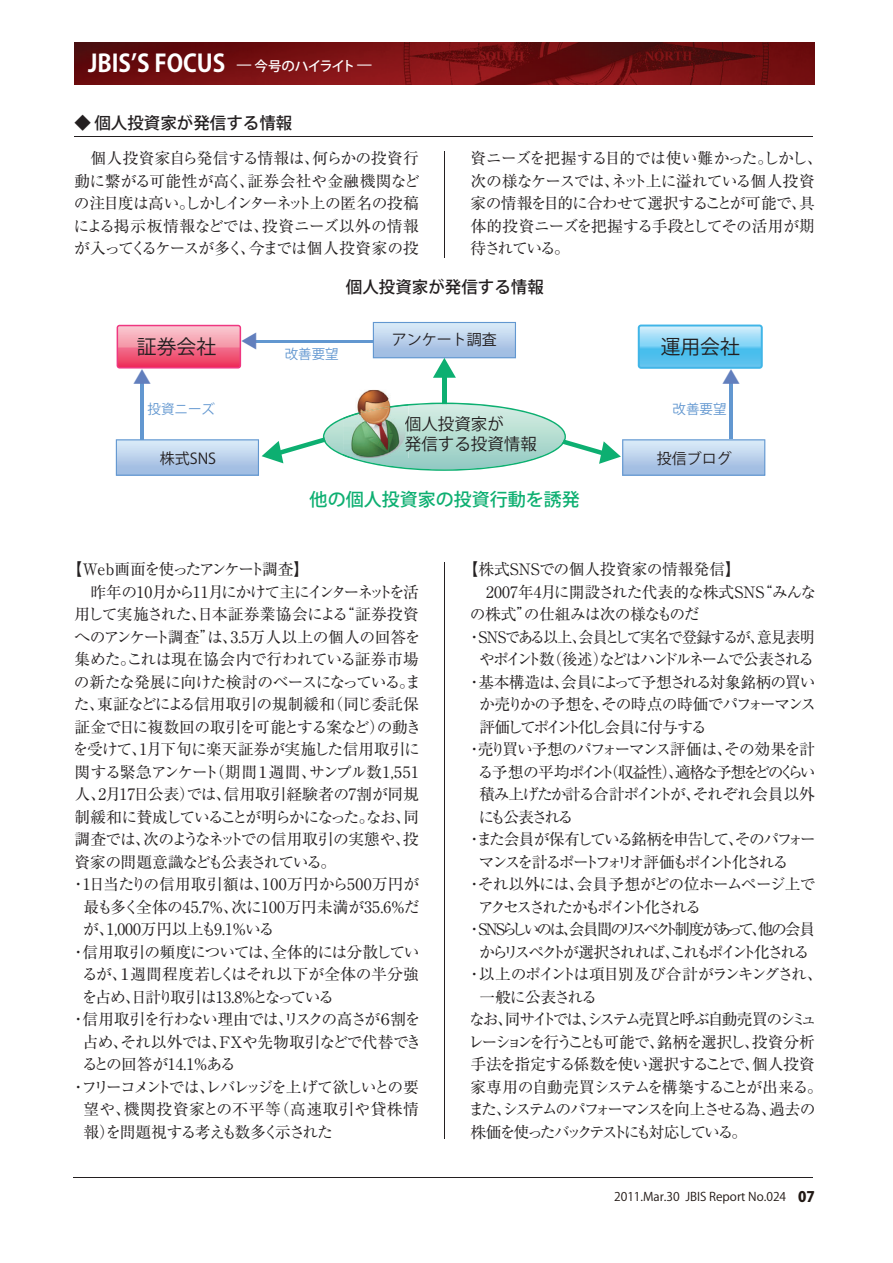
<style>
.page{position:relative;width:893px;height:1263px;background:#fff}
.page>*{position:absolute;margin:0;border:0;box-sizing:border-box;transform-origin:0 0}
.t1{font:24px "Koz Go Pro Bold 90 pv RKSJ H";color:#fff;scale:.95 1}
.t2{font:19.8px "Koz Go Pro Regular 90 pv RKSJ H";color:#231f20}
.t3{font:18px "Koz Go Pro Medium 90 pv RKSJ H";color:#0daf71}
.t4{font:18px "Koz Go Pro Medium 90 pv RKSJ H";color:#627fbd}
.t5{font:16.5px "Koz Go Pro Medium 90 pv RKSJ H";color:#231f20}
.t6{font:16.5px/19.5px "Koz Go Pro Regular 90 pv RKSJ H";color:#231f20}
.t7{font:15.75px/22.5px "Ryumin Pro Regular 90 pv RKSJ H";letter-spacing:-.075em;color:#231f20;text-align:justify}
.t8{font:15.75px/22.5px "Ryumin Pro Regular 90 pv RKSJ H";letter-spacing:-.055em;color:#231f20}
.t9{font:15.75px "Ryumin Pro Regular 90 pv RKSJ H";letter-spacing:-.04em;color:#231f20}
.t10{font:15.75px "Ryumin Pro Regular 90 pv RKSJ H";letter-spacing:-.135em;color:#231f20}
.t11{font:15.75px "Ryumin Pro Regular 90 pv RKSJ H";letter-spacing:-.035em;color:#231f20}
.t12{font:15.75px "Ryumin Pro Regular 90 pv RKSJ H";letter-spacing:-.175em;color:#231f20}
.t13{font:15.75px "Ryumin Pro Regular 90 pv RKSJ H";letter-spacing:-.025em;color:#231f20}
.t14{font:15.75px "Ryumin Pro Regular 90 pv RKSJ H";letter-spacing:-.1em;color:#231f20}
.t15{font:15.75px "Ryumin Pro Regular 90 pv RKSJ H";color:#231f20}
.t16{font:15.75px "Ryumin Pro Regular 90 pv RKSJ H";letter-spacing:-.02em;color:#231f20}
.t17{font:15.75px "Ryumin Pro Regular 90 pv RKSJ H";letter-spacing:-.185em;color:#231f20}
.t18{font:15.75px "Ryumin Pro Regular 90 pv RKSJ H";letter-spacing:-.005em;color:#231f20}
.t19{font:15.75px "Ryumin Pro Regular 90 pv RKSJ H";letter-spacing:-.17em;color:#231f20}
.t20{font:15.75px "Ryumin Pro Regular 90 pv RKSJ H";letter-spacing:.01em;color:#231f20}
.t21{font:15.75px "Ryumin Pro Regular 90 pv RKSJ H";letter-spacing:.005em;color:#231f20}
.t22{font:15.75px "Ryumin Pro Regular 90 pv RKSJ H";letter-spacing:-.145em;color:#231f20}
.t23{font:15.75px "Ryumin Pro Regular 90 pv RKSJ H";letter-spacing:-.155em;color:#231f20}
.t24{font:15.75px "Ryumin Pro Regular 90 pv RKSJ H";letter-spacing:-.01em;color:#231f20}
.t25{font:15.75px "Ryumin Pro Regular 90 pv RKSJ H";letter-spacing:-.13em;color:#231f20}
.t26{font:15.75px "Ryumin Pro Regular 90 pv RKSJ H";letter-spacing:-.115em;color:#231f20}
.t27{font:15.75px "Ryumin Pro Regular 90 pv RKSJ H";letter-spacing:-.095em;color:#231f20}
.t28{font:15.75px "Ryumin Pro Regular 90 pv RKSJ H";letter-spacing:-.18em;color:#231f20}
.t29{font:15.75px "Ryumin Pro Regular 90 pv RKSJ H";letter-spacing:-.05em;color:#231f20}
.t30{font:15.75px "Ryumin Pro Regular 90 pv RKSJ H";letter-spacing:.04em;color:#231f20}
.t31{font:15.75px "Ryumin Pro Regular 90 pv RKSJ H";letter-spacing:-.125em;color:#231f20}
.t32{font:15.75px "Ryumin Pro Regular 90 pv RKSJ H";letter-spacing:-.105em;color:#231f20}
.t33{font:15.75px "Ryumin Pro Regular 90 pv RKSJ H";letter-spacing:-.15em;color:#231f20}
.t34{font:15px "Koz Go Pro Regular 90 pv RKSJ H";color:#231f20}
.t35{font:13.5px "Koz Go Pro Regular 90 pv RKSJ H";color:#6297d0}
.t36{font:12px "Koz Go Pro Regular 90 pv RKSJ H";color:#211814}
.s1{font-family:"Koz Go Pro Medium 90 pv RKSJ H";font-size:13.5px}
.s2{font-family:"Koz Go Pro Heavy 90 pv RKSJ H";font-size:14.4px}
</style>
<div class="page">
<hr style="left:730px;top:382px;width:3px;height:58px;background:#6297d0">
<hr style="left:442px;top:372px;width:4px;height:35px;background:#0daf71">
<svg style="left:373px;top:322px;width:143px;height:56px"></svg>
<svg style="left:638px;top:325px;width:125px;height:44px"></svg>
<img style="left:75px;top:42px;width:739px;height:43px">
<hr style="left:73px;top:1177px;width:740px;height:1px;background:#231f20">
<hr style="left:445px;top:563px;width:1px;height:576px;background:#231f20">
<hr style="left:445px;top:152px;width:1px;height:106px;background:#231f20">
<hr style="left:75px;top:136px;width:738px;height:1px;background:#231f20">
<svg style="left:116px;top:403px;width:649px;height:73px"></svg>
<svg style="left:117px;top:325px;width:124px;height:44px"></svg>
<img style="left:343px;top:390px;width:65px;height:14px">
<img style="left:343px;top:404px;width:65px;height:54px">
<img style="left:405px;top:416px;width:3px;height:16px">
<img style="left:405px;top:436px;width:3px;height:15px">
<hr style="left:254px;top:340px;width:119px;height:3px;background:#6297d0">
<hr style="left:141px;top:382px;width:3px;height:58px;background:#6297d0">
<h1 class="t1" style="left:88px;top:54px;width:301px">JBISʼS FOCUS <span class="s1">̶ 今号のハイライト̶</span></h1>
<p class="t5" style="left:75px;top:116px;width:219px">◆ 個人投資家が発信する情報</p>
<p class="t7" style="left:73px;top:149px;width:347px">　個人投資家自ら発信する情報は、何らかの投資行動に繋がる可能性が高く、証券会社や金融機関などの注目度は高い。しかしインターネット上の匿名の投稿による掲示板情報などでは、投資ニーズ以外の情報が入ってくるケースが多く、今までは個人投資家の投</p>
<p class="t8" style="left:470px;top:149px;width:354px">資ニーズを把握する目的では使い難かった。しかし、次の様なケースでは、ネット上に溢れている個人投資家の情報を目的に合わせて選択することが可能で、具体的投資ニーズを把握する手段としてその活用が期待されている。</p>
<p class="t5" style="left:346px;top:281px;width:200px">個人投資家が発信する情報</p>
<p class="t34" style="left:392px;top:334px;width:106px">アンケート調査</p>
<p class="t4" style="left:243px;top:350px;width:19px;rotate:-90deg">▲</p>
<p class="t2" style="left:137px;top:339px;width:81px">証券会社</p>
<p class="t2" style="left:661px;top:339px;width:81px">運用会社</p>
<p class="t4" style="left:722px;top:371px;width:19px">▲</p>
<p class="t35" style="left:285px;top:348px;width:55px">改善要望</p>
<p class="t4" style="left:133px;top:371px;width:19px">▲</p>
<p class="t35" style="left:148px;top:404px;width:69px">投資ニーズ</p>
<p class="t35" style="left:672px;top:404px;width:55px">改善要望</p>
<p class="t6" style="left:405px;top:416px;width:133px">個人投資家が<br>発信する投資情報</p>
<p class="t3" style="left:310px;top:492px;width:271px">他の個人投資家の投資行動を誘発</p>
<p class="t34" style="left:657px;top:453px;width:76px">投信ブログ</p>
<p class="t34" style="left:160px;top:453px;width:58px">株式SNS</p>
<p class="t14" style="left:67px;top:563px;width:244px">【Web画面を使ったアンケート調査】</p>
<p class="t14" style="left:75px;top:586px;width:346px">　昨年の10月から11月にかけて主にインターネットを活</p>
<p class="t11" style="left:74px;top:608px;width:346px">用して実施された、日本証券業協会による“証券投資</p>
<p class="t13" style="left:75px;top:631px;width:348px">へのアンケート調査”は、3.5万人以上の個人の回答を</p>
<p class="t16" style="left:75px;top:653px;width:346px">集めた。これは現在協会内で行われている証券市場</p>
<p class="t9" style="left:74px;top:676px;width:349px">の新たな発展に向けた検討のベースになっている。ま</p>
<p class="t13" style="left:74px;top:698px;width:347px">た、東証などによる信用取引の規制緩和（同じ委託保</p>
<p class="t8" style="left:75px;top:718px;width:348px">証金で日に複数回の取引を可能とする案など）の動き</p>
<p class="t9" style="left:73px;top:743px;width:349px">を受けて、1月下旬に楽天証券が実施した信用取引に</p>
<p class="t7" style="left:75px;top:763px;width:346px">関する緊急アンケート（期間１週間、サンプル数1,551</p>
<p class="t24" style="left:75px;top:788px;width:346px">人、2月17日公表）では、信用取引経験者の7割が同規</p>
<p class="t26" style="left:75px;top:811px;width:346px">制緩和に賛成していることが明らかになった。なお、同</p>
<p class="t9" style="left:75px;top:833px;width:346px">調査では、次のようなネットでの信用取引の実態や、投</p>
<p class="t7" style="left:75px;top:853px;width:263px">資家の問題意識なども公表されている。</p>
<p class="t20" style="left:71px;top:878px;width:350px">・1日当たりの信用取引額は、100万円から500万円が</p>
<p class="t18" style="left:84px;top:901px;width:338px">最も多く全体の45.7％、次に100万円未満が35.6％だ</p>
<p class="t16" style="left:83px;top:923px;width:193px">が、1,000万円以上も9.1％いる</p>
<p class="t8" style="left:71px;top:943px;width:350px">・信用取引の頻度については、全体的には分散してい</p>
<p class="t15" style="left:82px;top:968px;width:338px">るが、１週間程度若しくはそれ以下が全体の半分強</p>
<p class="t31" style="left:82px;top:991px;width:254px">を占め、日計り取引は13.8％となっている</p>
<p class="t7" style="left:71px;top:1010px;width:351px">・信用取引を行わない理由では、リスクの高さが６割を</p>
<p class="t11" style="left:83px;top:1036px;width:340px">占め、それ以外では、FXや先物取引などで代替でき</p>
<p class="t11" style="left:82px;top:1058px;width:155px">るとの回答が14.1％ある</p>
<p class="t10" style="left:71px;top:1081px;width:350px">・フリーコメントでは、レバレッジを上げて欲しいとの要</p>
<p class="t30" style="left:84px;top:1103px;width:337px">望や、機関投資家との不平等（高速取引や貸株情</p>
<p class="t32" style="left:84px;top:1126px;width:251px">報）を問題視する考えも数多く示された</p>
<p class="t15" style="left:463px;top:563px;width:280px">【株式SNSでの個人投資家の情報発信】</p>
<p class="t21" style="left:470px;top:586px;width:347px">　2007年4月に開設された代表的な株式SNS“みんな</p>
<p class="t11" style="left:470px;top:608px;width:231px">の株式”の仕組みは次の様なものだ</p>
<p class="t7" style="left:466px;top:628px;width:350px">・SNSである以上、会員として実名で登録するが、意見表明</p>
<p class="t12" style="left:479px;top:653px;width:337px">やポイント数（後述）などはハンドルネームで公表される</p>
<p class="t7" style="left:466px;top:673px;width:350px">・基本構造は、会員によって予想される対象銘柄の買い</p>
<p class="t7" style="left:479px;top:695px;width:339px">か売りかの予想を、その時点の時価でパフォーマンス</p>
<p class="t33" style="left:479px;top:721px;width:229px">評価してポイント化し会員に付与する</p>
<p class="t7" style="left:466px;top:740px;width:350px">・売り買い予想のパフォーマンス評価は、その効果を計</p>
<p class="t22" style="left:478px;top:766px;width:339px">る予想の平均ポイント（収益性）、適格な予想をどのくらい</p>
<p class="t7" style="left:479px;top:785px;width:337px">積み上げたか計る合計ポイントが、それぞれ会員以外</p>
<p class="t19" style="left:478px;top:811px;width:97px">にも公表される</p>
<p class="t25" style="left:466px;top:833px;width:351px">・また会員が保有している銘柄を申告して、そのパフォー</p>
<p class="t28" style="left:479px;top:856px;width:311px">マンスを計るポートフォリオ評価もポイント化される</p>
<p class="t29" style="left:466px;top:878px;width:351px">・それ以外には、会員予想がどの位ホームページ上で</p>
<p class="t12" style="left:478px;top:901px;width:225px">アクセスされたかもポイント化される</p>
<p class="t17" style="left:466px;top:923px;width:350px">・SNSらしいのは、会員間のリスペクト制度があって、他の会員</p>
<p class="t12" style="left:479px;top:946px;width:332px">からリスペクトが選択されれば、これもポイント化される</p>
<p class="t27" style="left:466px;top:968px;width:358px">・以上のポイントは項目別及び合計がランキングされ、</p>
<p class="t7" style="left:479px;top:988px;width:119px">一般に公表される</p>
<p class="t23" style="left:469px;top:1013px;width:349px">なお、同サイトでは、システム売買と呼ぶ自動売買のシミュ</p>
<p class="t10" style="left:468px;top:1036px;width:348px">レーションを行うことも可能で、銘柄を選択し、投資分析</p>
<p class="t9" style="left:470px;top:1058px;width:346px">手法を指定する係数を使い選択することで、個人投資</p>
<p class="t7" style="left:470px;top:1078px;width:354px">家専用の自動売買システムを構築することが出来る。</p>
<p class="t10" style="left:468px;top:1103px;width:349px">また、システムのパフォーマンスを向上させる為、過去の</p>
<p class="t19" style="left:470px;top:1126px;width:278px">株価を使ったバックテストにも対応している。</p>
<p class="t36" style="left:614px;top:1192px;width:202px">2011.Mar.30 JBIS Report No.024　<span class="s2">07</span></p>
</div>
